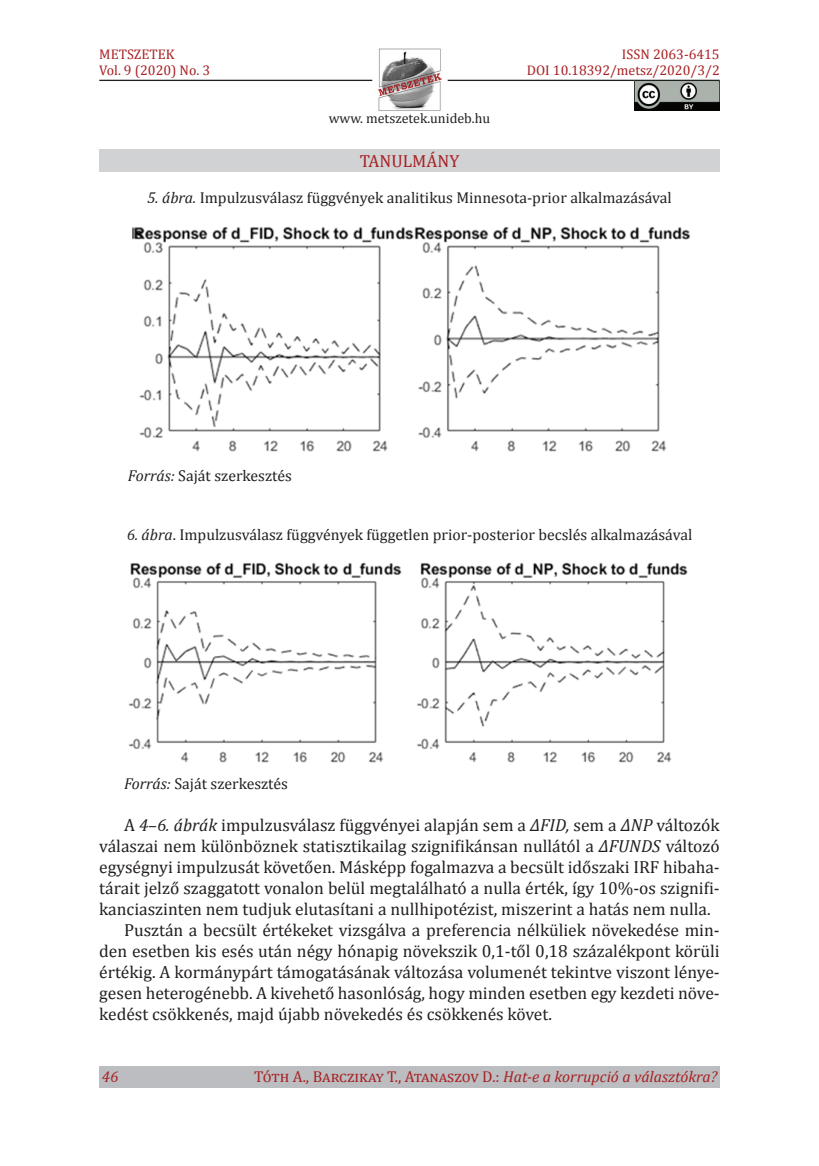
<style>
.page{position:relative;width:819px;height:1166px;background:#fff}
.page>*{position:absolute;margin:0;border:0;box-sizing:border-box;transform-origin:0 0}
.t1{font:17.5px "Cambria";color:#231f20}
.t2{font:17.5px "Cambria";color:#a72023}
.t3{font:15.75px "Cambria";color:#231f20}
.t4{font:15.75px "Cambria";color:#a72023}
.t5{font:italic 15.75px "Cambria";color:#a72023}
.t6{font:14px/15.8px "Cambria";color:#a72023}
.t7{font:14px "Cambria";color:#231f20}
.s1{font-style:italic}
</style>
<div class="page">
<img style="left:378px;top:48px;width:64px;height:63px">
<hr style="left:99px;top:80px;width:273px;height:1px;background:#231f20">
<hr style="left:447px;top:80px;width:272px;height:1px;background:#231f20">
<div style="left:99px;top:1067px;width:620px;height:21px;background:#bcbdc0"></div>
<div style="left:99px;top:149px;width:620px;height:22px;background:#d1d2d4"></div>
<img style="left:635px;top:81px;width:84px;height:29px">
<img style="left:132px;top:226px;width:559px;height:226px">
<img style="left:128px;top:562px;width:560px;height:201px">
<p class="t6" style="left:99px;top:46px;width:112px">METSZETEK<br>Vol. 9 (2020) No. 3</p>
<p class="t6" style="left:527px;top:46px;width:194px;text-align:right">ISSN 2063-6415<br>Doi 10.18392/metsz/2020/3/2</p>
<p class="t7" style="left:328px;top:110px;width:163px">www. metszetek.unideb.hu</p>
<p class="t2" style="left:359px;top:150px;width:101px">tanulmány</p>
<p class="t3" style="left:147px;top:188px;width:526px"><span class="s1">5. ábra.</span> Impulzusválasz függvények analitikus Minnesota-prior alkalmazásával</p>
<p class="t3" style="left:128px;top:467px;width:165px"><span class="s1">Forrás:</span> Saját szerkesztés</p>
<p class="t3" style="left:127px;top:526px;width:567px"><span class="s1">6. ábra</span>. Impulzusválasz függvények független prior-posterior becslés alkalmazásával</p>
<p class="t3" style="left:124px;top:774px;width:165px"><span class="s1">Forrás:</span> Saját szerkesztés</p>
<p class="t1" style="left:124px;top:815px;width:597px">A <span class="s1">4–6. ábrák</span> impulzusválasz függvényei alapján sem a <span class="s1">ΔFID,</span> sem a <span class="s1">ΔNP</span> változók</p>
<p class="t1" style="left:99px;top:836px;width:622px">válaszai nem különböznek statisztikailag szignifikánsan nullától a <span class="s1">ΔFUNDS</span> változó</p>
<p class="t1" style="left:99px;top:857px;width:622px">egységnyi impulzusát követően. Másképp fogalmazva a becsült időszaki IRF hibaha-</p>
<p class="t1" style="left:99px;top:878px;width:622px">tárait jelző szaggatott vonalon belül megtalálható a nulla érték, így 10%-os szignifi-</p>
<p class="t1" style="left:99px;top:899px;width:613px">kanciaszinten nem tudjuk elutasítani a nullhipotézist, miszerint a hatás nem nulla.</p>
<p class="t1" style="left:124px;top:920px;width:597px">Pusztán a becsült értékeket vizsgálva a preferencia nélküliek növekedése min-</p>
<p class="t1" style="left:99px;top:941px;width:622px">den esetben kis esés után négy hónapig növekszik 0,1-től 0,18 százalékpont körüli</p>
<p class="t1" style="left:99px;top:962px;width:622px">értékig. A kormánypárt támogatásának változása volumenét tekintve viszont lénye-</p>
<p class="t1" style="left:99px;top:983px;width:622px">gesen heterogénebb. A kivehető hasonlóság, hogy minden esetben egy kezdeti növe-</p>
<p class="t1" style="left:99px;top:1004px;width:454px">kedést csökkenés, majd újabb növekedés és csökkenés követ.</p>
<p class="t5" style="left:102px;top:1065px;width:18px">46</p>
<p class="t4" style="left:254px;top:1067px;width:464px">Tóth A., Barczikay T., Atanaszov D.: <span class="s1">Hat-e a korrupció a választókra?</span></p>
</div>
